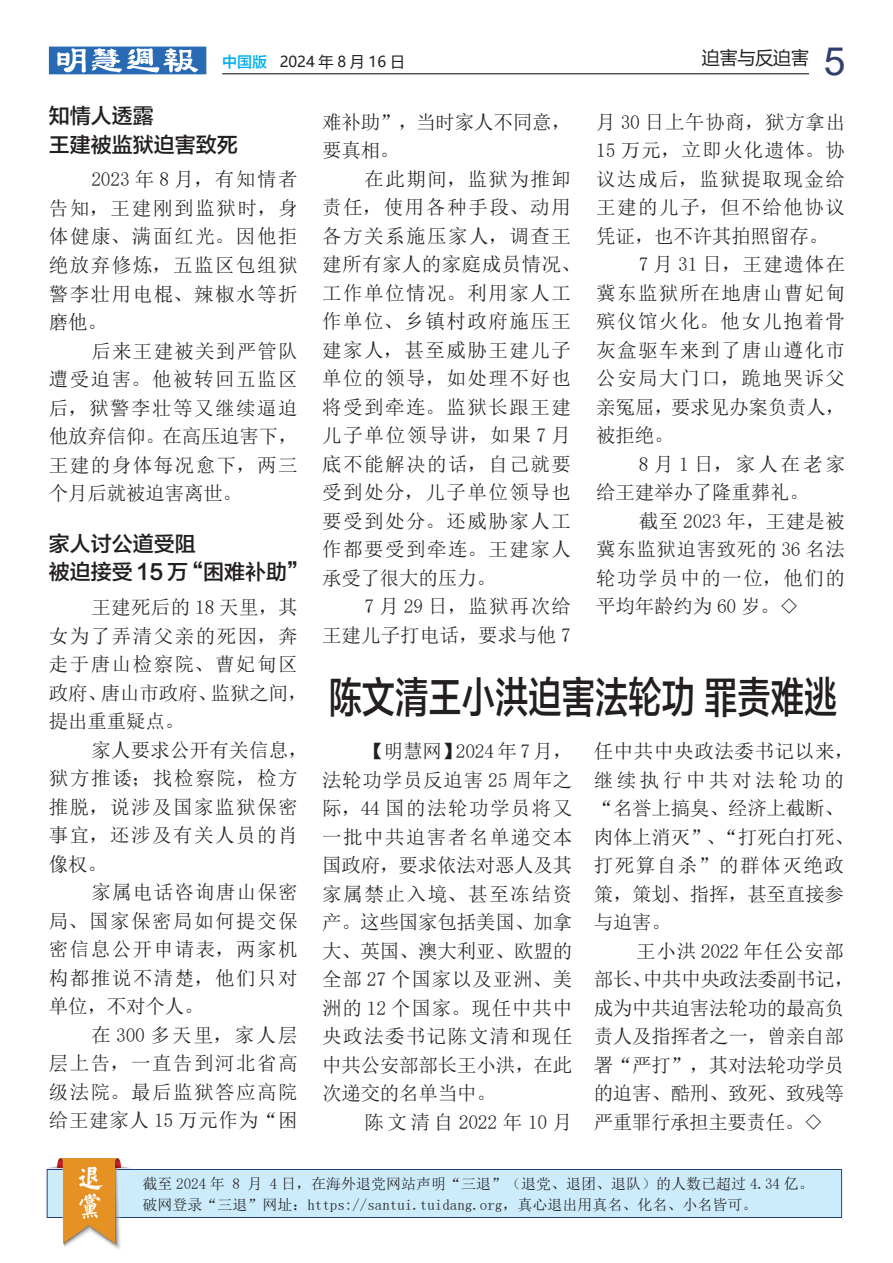
<style>
.page{position:relative;width:893px;height:1263px;background:#fff}
.page>*{position:absolute;margin:0;border:0;box-sizing:border-box;transform-origin:0 0}
.t1{font:42.75px "FZLTZHK GBK1 0";color:#231f20;scale:.78 1}
.t2{font:39px "Arial";color:#30406a}
.t3{font:21px/28.5px "FZLTZHK GBK1 0";color:#231f20}
.t4{font:19.5px/28.5px "N Sim Sun";letter-spacing:.075em;color:#231f20;text-align:justify}
.t5{font:19.5px/28.5px "N Sim Sun";letter-spacing:.03em;color:#231f20}
.t6{font:19.5px/28.5px "N Sim Sun";letter-spacing:-.015em;color:#231f20}
.t7{font:19.5px/28.5px "N Sim Sun";letter-spacing:-.01em;color:#231f20}
.t8{font:19.5px/28.5px "N Sim Sun";letter-spacing:.02em;color:#231f20}
.t9{font:19.5px/28.5px "N Sim Sun";letter-spacing:.005em;color:#231f20;text-align:right}
.t10{font:19.5px "N Sim Sun";letter-spacing:.035em;color:#231f20}
.t11{font:19.5px "N Sim Sun";letter-spacing:.18em;color:#231f20}
.t12{font:19.5px "N Sim Sun";letter-spacing:.025em;color:#231f20}
.t13{font:18px "Microsoft Ya Hei";letter-spacing:-.01em;color:#231f20}
.t14{font:15px/21px "Sim Sun";color:#231f20}
.t15{font:15px "Microsoft Ya Hei";color:#231f20}
.s1{font-family:"FZLTZHK GBK1 0";color:#00aeef}
</style>
<div class="page">
<hr style="left:222px;top:73px;width:587px;height:1px;background:#231f20">
<svg style="left:49px;top:47px;width:157px;height:27px"></svg>
<div style="left:47px;top:1169px;width:795px;height:49px;background:#ccecfb;border:1px solid #213d7f"></div>
<img style="left:47px;top:1159px;width:84px;height:90px">
<p class="t15" style="left:222px;top:51px;width:184px"><span class="s1">中国版</span> 2024 年 8 月 16 日</p>
<h2 class="t2" style="left:824px;top:34px;width:23px">5</h2>
<p class="t13" style="left:702px;top:46px;width:109px">迫害与反迫害</p>
<p class="t3" style="left:49px;top:102px;width:191px">知情人透露<br>王建被监狱迫害致死</p>
<p class="t4" style="left:49px;top:165px;width:250px;text-indent:43px">2023 年 8 月，有知情者告知，王建刚到监狱时，身体健康、满面红光。因他拒绝放弃修炼，五监区包组狱警李壮用电棍、辣椒水等折磨他。</p>
<p class="t4" style="left:49px;top:336px;width:250px;text-indent:43px">后来王建被关到严管队遭受迫害。他被转回五监区后，狱警李壮等又继续逼迫他放弃信仰。在高压迫害下，王建的身体每况愈下，两三个月后就被迫害离世。</p>
<p class="t3" style="left:49px;top:530px;width:261px">家人讨公道受阻<br>被迫接受 15 万“困难补助”</p>
<p class="t8" style="left:49px;top:593px;width:260px;text-indent:43px">王建死后的 18 天里，其女为了弄清父亲的死因，奔走于唐山检察院、曹妃甸区政府、唐山市政府、监狱之间，提出重重疑点。</p>
<p class="t4" style="left:49px;top:735px;width:260px;text-align:left;text-indent:43px">家人要求公开有关信息，狱方推诿；找检察院，检方推脱，说涉及国家监狱保密事宜，还涉及有关人员的肖像权。</p>
<p class="t4" style="left:49px;top:878px;width:250px;text-indent:43px">家属电话咨询唐山保密局、国家保密局如何提交保密信息公开申请表，两家机构都推说不清楚，他们只对单位，不对个人。</p>
<p class="t4" style="left:49px;top:1020px;width:250px;text-indent:43px">在 300 多天里，家人层层上告，一直告到河北省高级法院。最后监狱答应高院给王建家人 15 万元作为“困</p>
<p class="t7" style="left:322px;top:107px;width:250px">难补助”，当时家人不同意，要真相。</p>
<p class="t4" style="left:322px;top:164px;width:260px;text-align:left;text-indent:43px">在此期间，监狱为推卸责任，使用各种手段、动用各方关系施压家人，调查王建所有家人的家庭成员情况、工作单位情况。利用家人工作单位、乡镇村政府施压王建家人，甚至威胁王建儿子单位的领导，如处理不好也将受到牵连。监狱长跟王建儿子单位领导讲，如果 7 月底不能解决的话，自己就要受到处分，儿子单位领导也要受到处分。还威胁家人工作都要受到牵连。王建家人承受了很大的压力。</p>
<p class="t9" style="left:322px;top:592px;width:250px">7 月 29 日，监狱再次给<br>王建儿子打电话，要求与他 7</p>
<p class="t10" style="left:596px;top:112px;width:250px">月 30 日上午协商，狱方拿出</p>
<p class="t4" style="left:596px;top:136px;width:250px">15 万元，立即火化遗体。协</p>
<p class="t4" style="left:596px;top:164px;width:250px">议达成后，监狱提取现金给</p>
<p class="t4" style="left:596px;top:193px;width:250px">王建的儿子，但不给他协议</p>
<p class="t7" style="left:596px;top:221px;width:233px">凭证，也不许其拍照留存。</p>
<p class="t4" style="left:639px;top:250px;width:208px">7 月 31 日，王建遗体在</p>
<p class="t4" style="left:596px;top:279px;width:250px">冀东监狱所在地唐山曹妃甸</p>
<p class="t4" style="left:596px;top:307px;width:250px">殡仪馆火化。他女儿抱着骨</p>
<p class="t4" style="left:596px;top:336px;width:250px">灰盒驱车来到了唐山遵化市</p>
<p class="t4" style="left:596px;top:364px;width:250px">公安局大门口，跪地哭诉父</p>
<p class="t7" style="left:596px;top:393px;width:250px">亲冤屈，要求见办案负责人，</p>
<p class="t4" style="left:596px;top:421px;width:79px">被拒绝。</p>
<p class="t4" style="left:639px;top:450px;width:208px">8 月 1 日，家人在老家</p>
<p class="t7" style="left:596px;top:478px;width:214px">给王建举办了隆重葬礼。</p>
<p class="t12" style="left:639px;top:511px;width:208px">截至 2023 年，王建是被</p>
<p class="t5" style="left:596px;top:535px;width:250px">冀东监狱迫害致死的 36 名法</p>
<p class="t4" style="left:596px;top:564px;width:250px">轮功学员中的一位，他们的</p>
<p class="t7" style="left:596px;top:592px;width:204px">平均年龄约为 60 岁。◇</p>
<h1 class="t1" style="left:329px;top:674px;width:654px">陈文清王小洪迫害法轮功 罪责难逃</h1>
<p class="t4" style="left:322px;top:737px;width:252px;text-indent:43px">【明慧网】2024 年 7 月，法轮功学员反迫害 25 周年之际，44 国的法轮功学员将又一批中共迫害者名单递交本国政府，要求依法对恶人及其家属禁止入境、甚至冻结资产。这些国家包括美国、加拿大、英国、澳大利亚、欧盟的全部 27 个国家以及亚洲、美洲的 12 个国家。现任中共中央政法委书记陈文清和现任中共公安部部长王小洪，在此次递交的名单当中。</p>
<p class="t11" style="left:365px;top:1112px;width:209px">陈文清自2022年10月</p>
<p class="t5" style="left:594px;top:737px;width:262px">任中共中央政法委书记以来，继续执行中共对法轮功的“名誉上搞臭、经济上截断、肉体上消灭”、“打死白打死、打死算自杀”的群体灭绝政策，策划、指挥，甚至直接参与迫害。</p>
<p class="t6" style="left:594px;top:936px;width:262px;text-indent:43px">王小洪 2022 年任公安部部长、中共中央政法委副书记，成为中共迫害法轮功的最高负责人及指挥者之一，曾亲自部署“严打”，其对法轮功学员的迫害、酷刑、致死、致残等严重罪行承担主要责任。◇</p>
<p class="t14" style="left:142px;top:1173px;width:673px">截至 2024 年 8 月 4 日，在海外退党网站声明“三退”（退党、退团、退队）的人数已超过 4.34 亿。破网登录“三退”网址：https://santui.tuidang.org，真心退出用真名、化名、小名皆可。</p>
</div>
